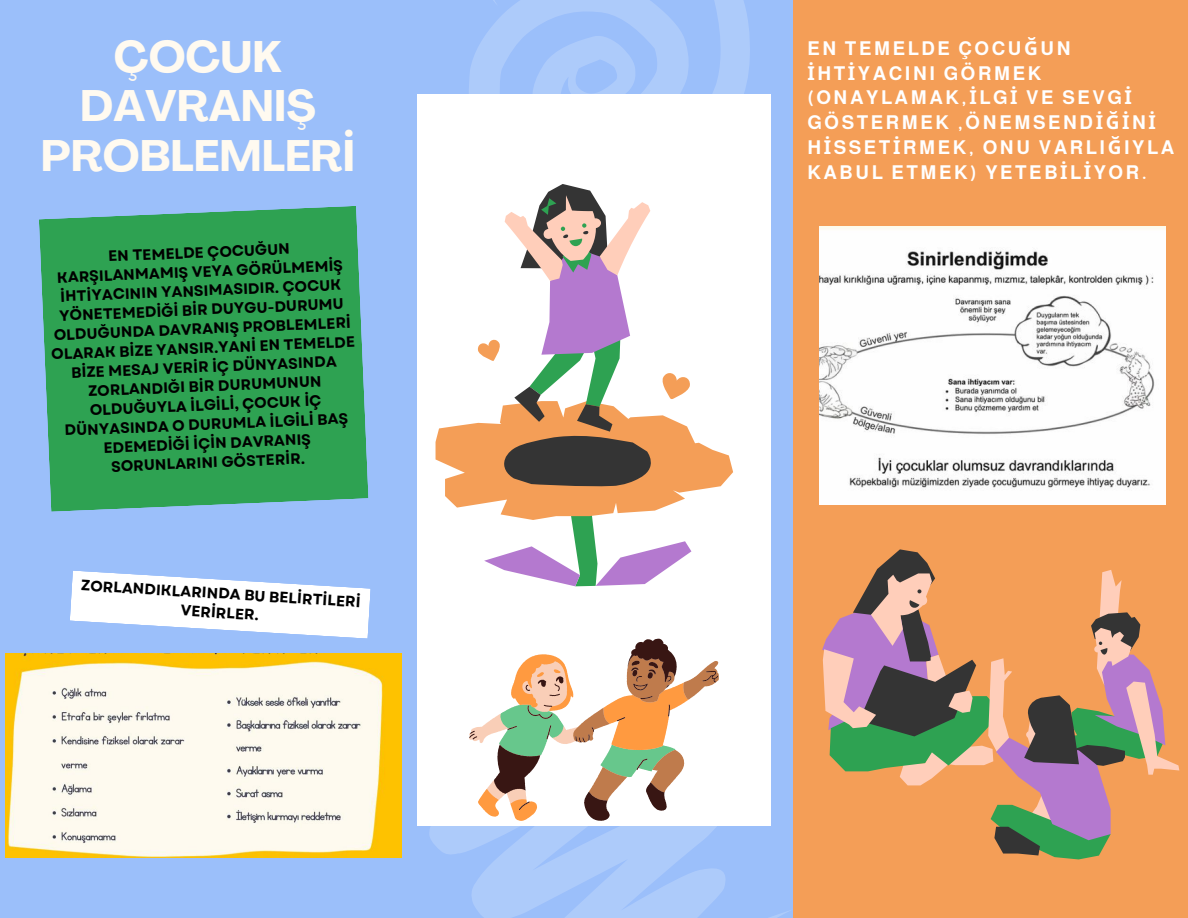
<style>
.page{position:relative;width:1188px;height:918px;background:#9bbffa}
.page>*{position:absolute;margin:0;border:0;box-sizing:border-box;transform-origin:0 0}
.t1{font:700 43.5px/49.5px "Agrandir";color:#fffaf0;text-align:center}
.t2{font:700 19.05px/24.8px "Almarai";letter-spacing:.135em;color:#fff}
.t3{font:700 15px/19px "Garet";color:#000;text-align:center}
.s1{font-family:"Noto Sans"}
</style>
<div class="page">
<div style="left:793px;top:0;width:395px;height:918px;background:#f49e57"></div>
<svg style="left:469px;top:0;width:281px;height:94px;fill:#adcbfa"></svg>
<div style="left:417px;top:94px;width:354px;height:732px;background:#fff"></div>
<svg style="left:995px;top:840px;width:113px;height:16px;background:#4c8049"></svg>
<svg style="left:822px;top:549px;width:357px;height:291px"></svg>
<svg style="left:429px;top:826px;width:360px;height:92px;fill:#adcbfa"></svg>
<svg style="left:70px;top:571px;width:301px;height:68px"></svg>
<svg style="left:39px;top:206px;width:330px;height:306px;background:#37a45f"></svg>
<svg style="left:436px;top:184px;width:297px;height:402px"></svg>
<img style="left:5px;top:654px;width:396px;height:203px">
<img style="left:819px;top:226px;width:347px;height:278px">
<svg style="left:469px;top:639px;width:249px;height:182px"></svg>
<p class="t1" style="left:41px;top:36px;width:316px">ÇOCUK<br>DAVRANIŞ<br>PROBLEMLERİ</p>
<p class="t2" style="left:807px;top:36px;width:265px">EN TEMELDE ÇOCU<span class="s1">Ğ</span>UN<br><span class="s1">İ</span>HT<span class="s1">İ</span>YACINI GÖRMEK</p>
<p class="t2" style="left:807px;top:85px;width:368px">(ONAYLAMAK,<span class="s1">İ</span>LG<span class="s1">İ</span> VE SEVG<span class="s1">İ<br></span>GÖSTERMEK ,ÖNEMSEND<span class="s1">İĞİ</span>N<span class="s1">İ<br></span>H<span class="s1">İ</span>SSET<span class="s1">İ</span>RMEK, ONU VARLI<span class="s1">Ğ</span>IYLA<br>KABUL ETMEK) YETEB<span class="s1">İ</span>L<span class="s1">İ</span>YOR.</p>
<p class="t3" style="left:48px;top:248px;width:305px;rotate:-2deg">EN TEMELDE ÇOCUĞUN<br>KARŞILANMAMIŞ VEYA GÖRÜLMEMİŞ<br>İHTİYACININ YANSIMASIDIR. ÇOCUK<br>YÖNETEMEDİĞİ BİR DUYGU-DURUMU<br>OLDUĞUNDA DAVRANIŞ PROBLEMLERİ<br>OLARAK BİZE YANSIR.YANİ EN TEMELDE<br>BİZE MESAJ VERİR İÇ DÜNYASINDA<br>ZORLANDIĞI BİR DURUMUNUN<br>OLDUĞUYLA İLGİLİ, ÇOCUK İÇ<br>DÜNYASINDA O DURUMLA İLGİLİ BAŞ<br>EDEMEDİĞİ İÇİN DAVRANIŞ<br>SORUNLARINI GÖSTERİR.</p>
<p class="t3" style="left:82px;top:577px;width:281px;rotate:3deg">ZORLANDIKLARINDA BU BELİRTİLERİ<br>VERİRLER.</p>
</div>
